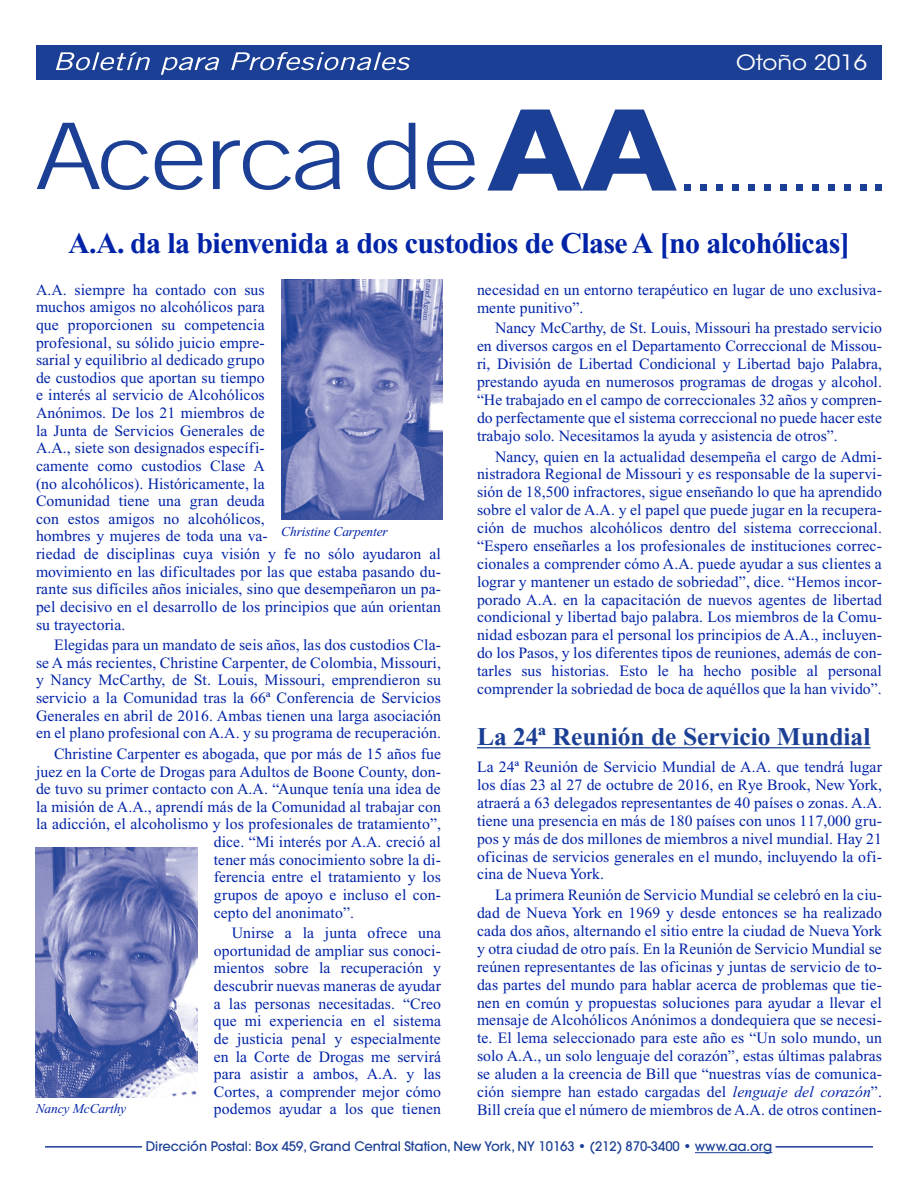
<style>
.page{position:relative;width:918px;height:1188px;background:#fff}
.page>*{position:absolute;margin:0;border:0;box-sizing:border-box;transform-origin:0 0}
.Head_Main{font:700 30px "Times New Roman";letter-spacing:-.02em;color:#0023a7}
.Head{font:700 25.5px "Times New Roman";color:#1b3f94}
.t1{font:21px "ITC Avant Garde Std";color:#fff;scale:1.1 1}
.Body_Text{font:15.75px/17.9px "Times New Roman";letter-spacing:.005em;color:#0023a7;text-align:justify}
.Body_Text_1st{font:15.75px/17.7px "Times New Roman";letter-spacing:.005em;color:#0023a7}
.t2{font:italic 13.5px "Times New Roman";letter-spacing:-.01em;color:#0023a7}
.Body_Text-2{font:500 13.2px "Avant Garde";letter-spacing:-.005em;color:#1b3f94}
.s1{font-style:italic}
</style>
<div class="page">
<hr style="left:477px;top:747px;width:393px;height:1px;background:#1b3f94">
<img style="left:36px;top:848px;width:161px;height:249px">
<img style="left:281px;top:280px;width:162px;height:240px">
<hr style="left:776px;top:1146px;width:97px;height:2px;background:#1b3f94">
<hr style="left:45px;top:1146px;width:97px;height:2px;background:#1b3f94">
<hr style="left:695px;top:1152px;width:77px;height:1px;background:#1b3f94">
<div style="left:36px;top:45px;width:846px;height:34px;background:#1b3f94"></div>
<svg style="left:56px;top:52px;width:94px;height:18px"></svg>
<svg style="left:161px;top:57px;width:59px;height:18px"></svg>
<svg style="left:231px;top:52px;width:179px;height:18px"></svg>
<svg style="left:37px;top:123px;width:112px;height:67px"></svg>
<svg style="left:155px;top:140px;width:48px;height:50px"></svg>
<svg style="left:213px;top:140px;width:127px;height:50px"></svg>
<svg style="left:367px;top:123px;width:48px;height:67px"></svg>
<svg style="left:427px;top:140px;width:48px;height:50px"></svg>
<svg style="left:487px;top:109px;width:190px;height:82px"></svg>
<svg style="left:685px;top:185px;width:6px;height:6px"></svg>
<svg style="left:701px;top:185px;width:6px;height:6px"></svg>
<div style="left:716px;top:185px;width:7px;height:6px;background:#1b3f94"></div>
<svg style="left:732px;top:185px;width:6px;height:6px"></svg>
<svg style="left:748px;top:185px;width:6px;height:6px"></svg>
<svg style="left:764px;top:185px;width:6px;height:6px"></svg>
<svg style="left:780px;top:185px;width:6px;height:6px"></svg>
<svg style="left:796px;top:185px;width:6px;height:6px"></svg>
<svg style="left:812px;top:185px;width:6px;height:6px"></svg>
<svg style="left:828px;top:185px;width:6px;height:6px"></svg>
<svg style="left:844px;top:185px;width:6px;height:6px"></svg>
<svg style="left:860px;top:185px;width:6px;height:6px"></svg>
<svg style="left:876px;top:185px;width:6px;height:6px"></svg>
<p class="t1" style="left:736px;top:49px;width:120px">Otoño 2016</p>
<p class="Head_Main" style="left:68px;top:226px;width:783px">A.A. da la bienvenida a dos custodios de Clase A [no alcohólicas]</p>
<p class="Body_Text_1st" style="left:36px;top:281px;width:407px">A.A. siempre ha contado con sus<br>muchos amigos no alcohólicos para<br>que proporcionen su competencia<br>profesional, su sólido juicio empre-<br>sarial y equilibrio al dedicado grupo<br>de custodios que aportan su tiempo<br>e interés al servicio de Alcohólicos<br>Anónimos. De los 21 miembros de<br>la Junta de Servicios Generales de<br>A.A., siete son designados específi-<br>camente como custodios Clase A<br>(no alcohólicos). Históricamente, la<br>Comunidad tiene una gran deuda<br>con estos amigos no alcohólicos,<br>hombres y mujeres de toda una va-<br>riedad de disciplinas cuya visión y fe no sólo ayudaron al movimiento en las dificultades por las que estaba pasando du&shy;rante sus difíciles años iniciales, sino que desempeñaron un pa&shy;pel decisivo en el desarrollo de los principios que aún orientan su trayectoria.</p>
<p class="Body_Text" style="left:36px;top:636px;width:407px;text-indent:18px">Elegidas para un mandato de seis años, las dos custodios Cla&shy;se A más recientes, Christine Carpenter, de Colombia, Missouri, y Nancy McCarthy, de St. Louis, Missouri, emprendieron su servicio a la Comunidad tras la 66ª Conferencia de Servicios Generales en abril de 2016. Ambas tienen una larga asociación en el plano profesional con A.A. y su programa de recuperación.</p>
<p class="Body_Text" style="left:54px;top:745px;width:389px">Christine Carpenter es abogada, que por más de 15 años fue</p>
<p class="Body_Text" style="left:36px;top:762px;width:407px">juez en la Corte de Drogas para Adultos de Boone County, don-</p>
<p class="Body_Text" style="left:36px;top:780px;width:406px">de tuvo su primer contacto con A.A. “Aunque tenía una idea de</p>
<p class="Body_Text" style="left:36px;top:798px;width:406px">la misión de A.A., aprendí más de la Comunidad al trabajar con</p>
<p class="Body_Text" style="left:36px;top:815px;width:407px">la adicción, el alcoholismo y los profesionales de tratamiento”,</p>
<p class="Body_Text" style="left:214px;top:833px;width:229px">dice. “Mi interés por A.A. creció al</p>
<p class="Body_Text" style="left:214px;top:851px;width:229px">tener más conocimiento sobre la di-</p>
<p class="Body_Text" style="left:214px;top:868px;width:229px">ferencia entre el tratamiento y los</p>
<p class="Body_Text" style="left:214px;top:886px;width:229px">grupos de apoyo e incluso el con-</p>
<p class="Body_Text" style="left:214px;top:903px;width:142px">cepto del anonimato”.</p>
<p class="Body_Text" style="left:214px;top:924px;width:229px;text-indent:18px">Unirse a la junta ofrece una oportunidad de ampliar sus conoci&shy;mientos sobre la recuperación y descubrir nuevas maneras de ayudar a las personas necesitadas. “Creo que mi experiencia en el sistema de justicia penal y especialmente en la Corte de Drogas me servirá para asistir a ambos, A.A. y las Cortes, a comprender mejor cómo podemos ayudar a los que tienen</p>
<p class="t2" style="left:281px;top:524px;width:108px">Christine Carpenter</p>
<p class="t2" style="left:36px;top:1101px;width:92px">Nancy McCarthy</p>
<p class="Body_Text" style="left:477px;top:281px;width:407px">necesidad en un entorno terapéutico en lugar de uno exclusiva&shy;mente punitivo”.</p>
<p class="Body_Text" style="left:477px;top:319px;width:407px;text-indent:18px">Nancy McCarthy, de St. Louis, Missouri ha prestado servicio en diversos cargos en el Departamento Correccional de Missou&shy;ri, División de Libertad Condicional y Libertad bajo Palabra, prestando ayuda en numerosos programas de drogas y alcohol. “He trabajado en el campo de correccionales 32 años y compren&shy;do perfectamente que el sistema correccional no puede hacer este trabajo solo. Necesitamos la ayuda y asistencia de otros”.</p>
<p class="Body_Text" style="left:477px;top:447px;width:407px;text-indent:18px">Nancy, quien en la actualidad desempeña el cargo de Admi&shy;nistradora Regional de Missouri y es responsable de la supervi&shy;sión de 18,500 infractores, sigue enseñando lo que ha aprendido sobre el valor de A.A. y el papel que puede jugar en la recupera&shy;ción de muchos alcohólicos dentro del sistema correccional. “Espero enseñarles a los profesionales de instituciones correc&shy;cionales a comprender cómo A.A. puede ayudar a sus clientes a lograr y mantener un estado de sobriedad”, dice. “Hemos incor&shy;porado A.A. en la capacitación de nuevos agentes de libertad condicional y libertad bajo palabra. Los miembros de la Comu&shy;nidad esbozan para el personal los principios de A.A., incluyen&shy;do los Pasos, y los diferentes tipos de reuniones, además de con&shy;tarles sus historias. Esto le ha hecho posible al personal comprender la sobriedad de boca de aquéllos que la han vivido”.</p>
<p class="Head" style="left:477px;top:723px;width:395px">La 24ª Reunión de Servicio Mundial</p>
<p class="Body_Text_1st" style="left:477px;top:758px;width:407px;text-align:justify">La 24ª Reunión de Servicio Mundial de A.A. que tendrá lugar los días 23 al 27 de octubre de 2016, en Rye Brook, New York, atraerá a 63 delegados representantes de 40 países o zonas. A.A. tiene una presencia en más de 180 países con unos 117,000 gru&shy;pos y más de dos millones de miembros a nivel mundial. Hay 21 oficinas de servicios generales en el mundo, incluyendo la ofi&shy;cina de Nueva York.</p>
<p class="Body_Text" style="left:477px;top:886px;width:407px;text-indent:18px">La primera Reunión de Servicio Mundial se celebró en la ciu&shy;dad de Nueva York en 1969 y desde entonces se ha realizado cada dos años, alternando el sitio entre la ciudad de Nueva York y otra ciudad de otro país. En la Reunión de Servicio Mundial se reúnen representantes de las oficinas y juntas de servicio de to&shy;das partes del mundo para hablar acerca de problemas que tie&shy;nen en común y propuestas soluciones para ayudar a llevar el mensaje de Alcohólicos Anónimos a dondequiera que se necesi&shy;te. El lema seleccionado para este año es “Un solo mundo, un solo A.A., un solo lenguaje del corazón”, estas últimas palabras se aluden a la creencia de Bill que “nuestras vías de comunica&shy;ción siempre han estado cargadas del <span class="s1">lenguaje del corazón</span>”.<br>Bill creía que el número de miembros de A.A. de otros continen-</p>
<p class="Body_Text-2" style="left:146px;top:1138px;width:628px">Dirección Postal: Box 459, Grand Central Station, New York, NY 10163 • (212) 870-3400 • www.aa.org</p>
</div>
